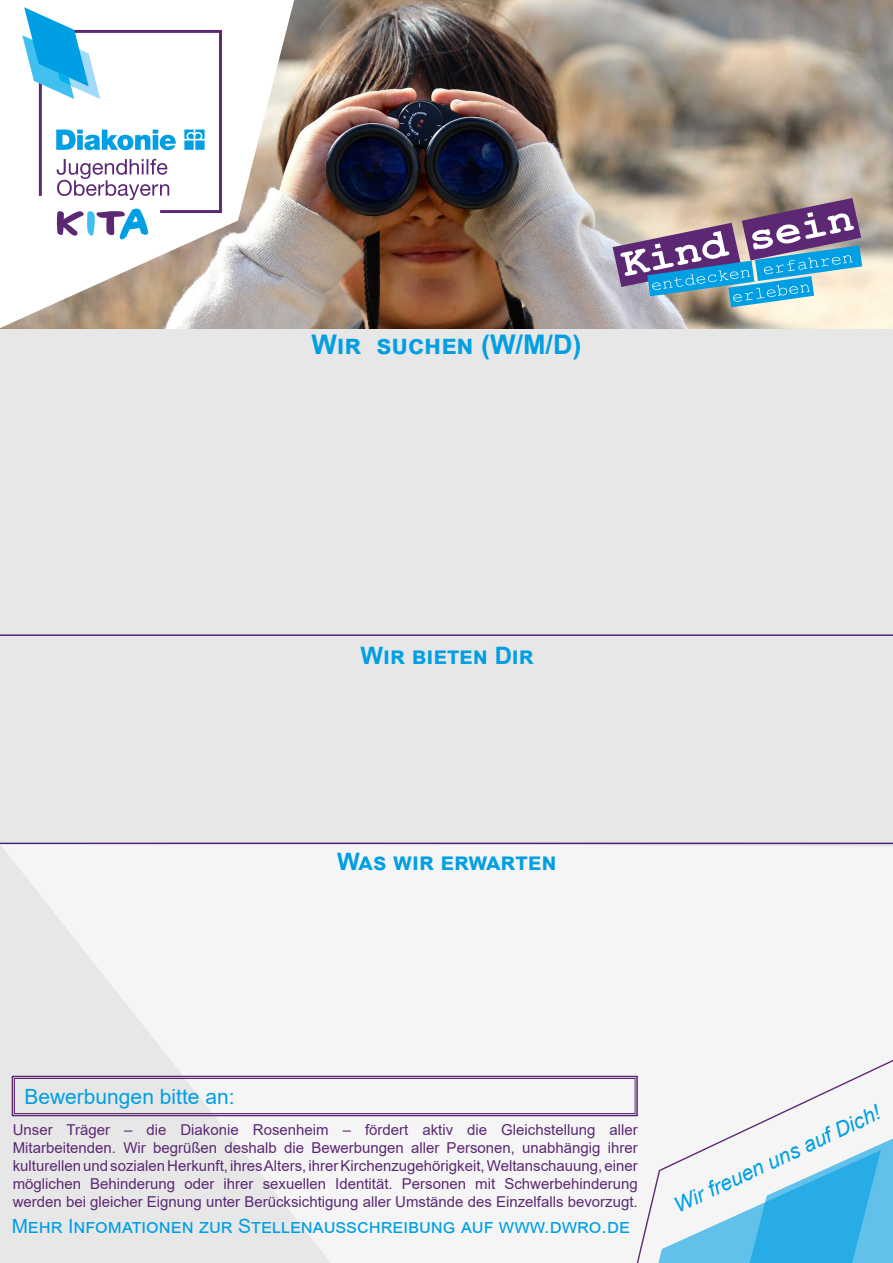
<style>
.page{position:relative;width:893px;height:1263px;background:#fff}
.page>*{position:absolute;margin:0;border:0;box-sizing:border-box;transform-origin:0 0}
.t1{font:700 27px "Arial";color:#009fe3}
.t2{font:700 24px "Arial";color:#009fe3}
.t3{font:italic 21px "Arial";color:#009fe3}
.t4{font:21px "Arial";color:#009fe3}
.t5{font:19.5px "Arial";color:#009fe3}
.t6{font:15px/18px "Arial";color:#5c2874;text-align:justify}
</style>
<div class="page">
<div style="left:0;top:327px;width:893px;height:936px;background:#e7e7e7"></div>
<svg style="left:0;top:842px;width:893px;height:233px;fill:#f5f5f5"></svg>
<hr style="left:0;top:634px;width:893px;height:2px;background:#452673">
<img style="left:294px;top:0;width:599px;height:328px">
<svg style="left:0;top:1px;width:294px;height:327px"></svg>
<hr style="left:0;top:843px;width:893px;height:1px;background:#452673">
<svg style="left:22px;top:7px;width:200px;height:232px"></svg>
<svg style="left:611px;top:198px;width:251px;height:109px;background:#8b98b1"></svg>
<div style="left:514px;top:920px;width:379px;height:155px;background:#f5f5f5"></div>
<svg style="left:11px;top:1075px;width:882px;height:188px"></svg>
<h1 class="t1" style="left:311px;top:325px;width:272px">Wir suchen (W/M/D)</h1>
<h2 class="t2" style="left:361px;top:638px;width:175px">Wir bieten Dir</h2>
<h2 class="t2" style="left:337px;top:845px;width:221px">Was wir erwarten</h2>
<h3 class="t4" style="left:24px;top:1082px;width:212px">Bewerbungen bitte an:</h3>
<p class="t6" style="left:13px;top:1121px;width:627px">Unser Träger – die Diakonie Rosenheim – fördert aktiv die Gleichstellung aller Mitarbeitenden. Wir begrüßen deshalb die Bewerbungen aller Personen, unabhängig ihrer kulturellen und sozialen Herkunft, ihres Alters, ihrer Kirchenzugehörigkeit, Weltanschauung, einer möglichen Behinderung oder ihrer sexuellen Identität. Personen mit Schwerbehinderung werden bei gleicher Eignung unter Berücksichtigung aller Umstände des Einzelfalls bevorzugt.</p>
<h3 class="t5" style="left:12px;top:1212px;width:620px">Mehr Infomationen zur Stellenausschreibung auf www.dwro.de</h3>
<h3 class="t3" style="left:669px;top:1194px;width:227px;rotate:-25deg">Wir freuen uns auf Dich!</h3>
</div>
